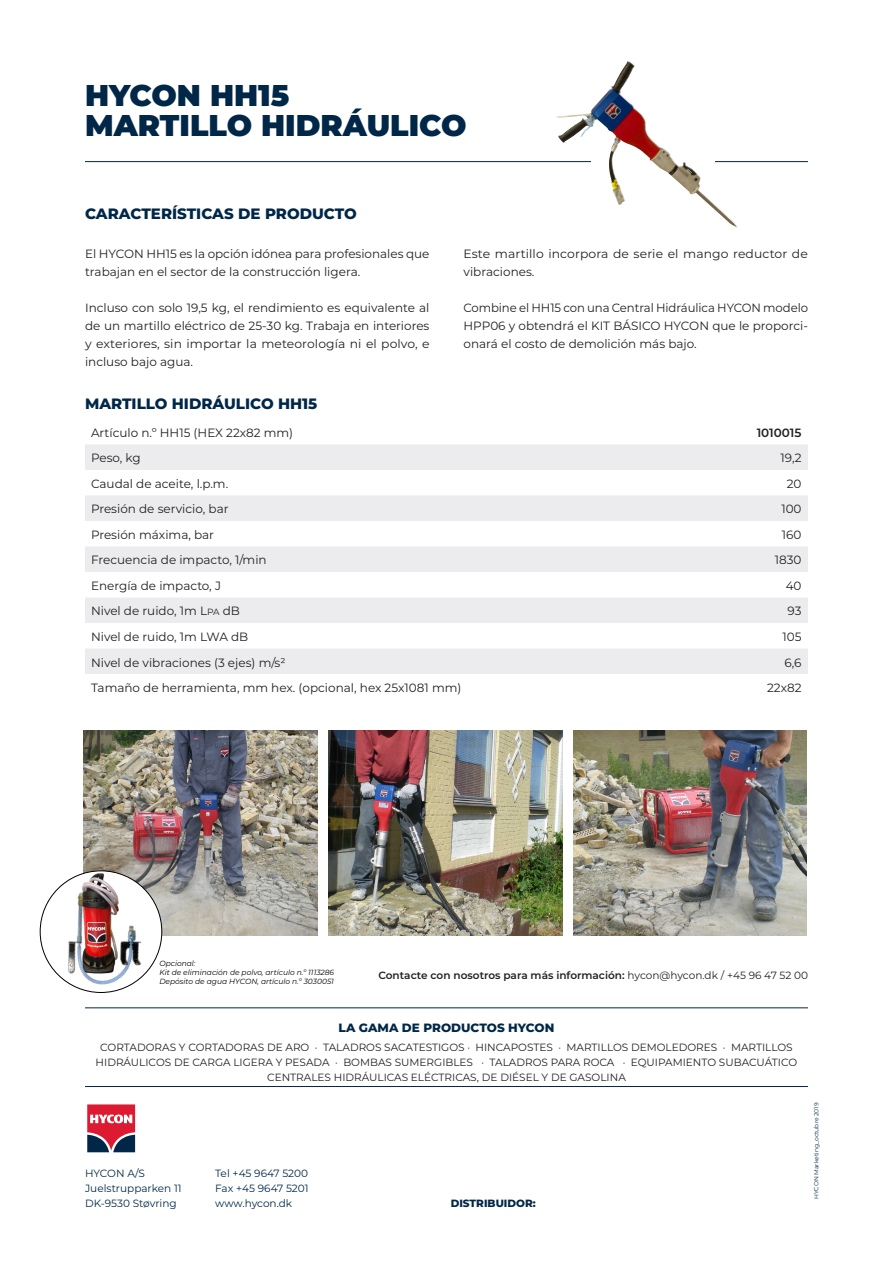
<style>
.page{position:relative;width:893px;height:1263px;background:#fff}
.page>*{position:absolute;margin:0;border:0;box-sizing:border-box;transform-origin:0 0}
.HYCON_Header{font:900 30px "Montserrat";color:#002747}
.t1{font:800 15px "Montserrat";color:#002747}
.HYCON_Body{font:12px/18px "Montserrat";color:#231f20}
.HYCON_Infotext{font:800 12px "Montserrat";color:#002747}
.HYCON_Body-2{font:600 12px "Montserrat";color:#231f20}
.HYCON_Infotext-2{font:10.5px/15px "Montserrat";color:#231f20;text-align:center}
.t2{font:10.5px "Montserrat";color:#002747}
.HYCON_Infotext-3{font:600 10.5px "Montserrat";color:#231f20}
.t3{font:800 10.5px "Montserrat";color:#002747}
.HYCON_Body-3{font:italic 7.5px/9px "Montserrat";color:#000}
.t4{font:6px "Montserrat";color:#002747}
.s1{font-size:9px}
.s2{font-weight:400}
</style>
<div class="page">
<hr style="left:85px;top:161px;width:723px;height:1px;background:#002747">
<div style="left:85px;top:444px;width:723px;height:26px;background:#ececee"></div>
<svg style="left:85px;top:495px;width:723px;height:179px;fill:#ececee"></svg>
<hr style="left:85px;top:1007px;width:723px;height:1px;background:#002747">
<hr style="left:85px;top:1086px;width:723px;height:1px;background:#002747">
<svg style="left:591px;top:116px;width:123px;height:87px"></svg>
<img style="left:328px;top:730px;width:234px;height:205px">
<img style="left:573px;top:730px;width:234px;height:205px">
<img style="left:84px;top:730px;width:234px;height:205px">
<svg style="left:87px;top:1104px;width:49px;height:49px;background:#ae4d61"></svg>
<img style="left:68px;top:867px;width:55px;height:14px">
<img style="left:39px;top:881px;width:118px;height:112px">
<img style="left:556px;top:63px;width:71px;height:80px">
<p class="HYCON_Header" style="left:85px;top:73px;width:206px">HYCON HH15</p>
<p class="HYCON_Header" style="left:85px;top:103px;width:383px">MARTILLO HIDRÁULICO</p>
<p class="t1" style="left:85px;top:202px;width:273px">CARACTERÍSTICAS DE PRODUCTO</p>
<p class="HYCON_Body" style="left:85px;top:245px;width:346px">El HYCON HH15 es la opción idónea para profesionales que trabajan en el sector de la construcción ligera.</p>
<p class="HYCON_Body" style="left:85px;top:299px;width:346px;text-align:justify">Incluso con solo 19,5 kg, el rendimiento es equivalente al de un martillo eléctrico de 25-30 kg. Trabaja en interiores y exteriores, sin importar la meteorología ni el polvo, e incluso bajo agua.</p>
<p class="HYCON_Body" style="left:463px;top:245px;width:346px">Este martillo incorpora de serie el mango reductor de vibraciones.</p>
<p class="HYCON_Body" style="left:463px;top:299px;width:346px;text-align:justify">Combine el HH15 con una Central Hidráulica HYCON modelo HPP06 y obtendrá el KIT BÁSICO HYCON que le proporci&shy;onará el costo de demolición más bajo.</p>
<p class="t1" style="left:85px;top:392px;width:234px">MARTILLO HIDRÁULICO HH15</p>
<p class="HYCON_Body" style="left:91px;top:423px;width:204px">Artículo n.º HH15 (HEX 22x82 mm)</p>
<p class="HYCON_Body-2" style="left:757px;top:424px;width:46px">1010015</p>
<p class="HYCON_Body" style="left:91px;top:449px;width:51px">Peso, kg</p>
<p class="HYCON_Body" style="left:781px;top:449px;width:22px">19,2</p>
<p class="HYCON_Body" style="left:91px;top:474px;width:139px">Caudal de aceite, l.p.m.</p>
<p class="HYCON_Body" style="left:787px;top:474px;width:16px">20</p>
<p class="HYCON_Body" style="left:91px;top:500px;width:139px">Presión de servicio, bar</p>
<p class="HYCON_Body" style="left:781px;top:500px;width:22px">100</p>
<p class="HYCON_Body" style="left:91px;top:525px;width:125px">Presión máxima, bar</p>
<p class="HYCON_Body" style="left:782px;top:525px;width:21px">160</p>
<p class="HYCON_Body" style="left:91px;top:551px;width:177px">Frecuencia de impacto, 1/min</p>
<p class="HYCON_Body" style="left:775px;top:551px;width:28px">1830</p>
<p class="HYCON_Body" style="left:91px;top:576px;width:131px">Energía de impacto, J</p>
<p class="HYCON_Body" style="left:786px;top:576px;width:17px">40</p>
<p class="HYCON_Body" style="left:91px;top:602px;width:150px">Nivel de ruido, 1m L<span class="s1">PA</span> dB</p>
<p class="HYCON_Body" style="left:788px;top:602px;width:15px">93</p>
<p class="HYCON_Body" style="left:91px;top:627px;width:159px">Nivel de ruido, 1m LWA dB</p>
<p class="HYCON_Body" style="left:782px;top:627px;width:21px">105</p>
<p class="HYCON_Body" style="left:91px;top:653px;width:196px">Nivel de vibraciones (3 ejes) m/s²</p>
<p class="HYCON_Body" style="left:784px;top:653px;width:19px">6,6</p>
<p class="HYCON_Body" style="left:91px;top:678px;width:372px">Tamaño de herramienta, mm hex. (opcional, hex 25x1081 mm)</p>
<p class="HYCON_Body" style="left:767px;top:678px;width:36px">22x82</p>
<p class="HYCON_Body-3" style="left:159px;top:959px;width:176px">Opcional:<br>Kit de eliminación de polvo, artículo n.º 1113286<br>Depósito de agua HYCON, artículo n.º 3030051</p>
<p class="HYCON_Infotext-3" style="left:378px;top:967px;width:431px">Contacte con nosotros para más información: <span class="s2">hycon@hycon.dk / +45 96 47 52 00</span></p>
<p class="HYCON_Infotext" style="left:339px;top:1019px;width:217px">LA GAMA DE PRODUCTOS HYCON</p>
<p class="HYCON_Infotext-2" style="left:96px;top:1040px;width:703px">CORTADORAS Y CORTADORAS DE ARO · TALADROS SACATESTIGOS · HINCAPOSTES · MARTILLOS DEMOLEDORES · MARTILLOS<br>HIDRÁULICOS DE CARGA LIGERA Y PESADA · BOMBAS SUMERGIBLES · TALADROS PARA ROCA · EQUIPAMIENTO SUBACUÁTICO<br>CENTRALES HIDRÁULICAS ELÉCTRICAS, DE DIÉSEL Y DE GASOLINA</p>
<p class="t2" style="left:85px;top:1166px;width:61px">HYCON A/S</p>
<p class="t2" style="left:85px;top:1181px;width:98px">Juelstrupparken 11</p>
<p class="t2" style="left:85px;top:1196px;width:93px">DK-9530 Støvring</p>
<p class="t2" style="left:215px;top:1166px;width:94px">Tel +45 9647 5200</p>
<p class="t2" style="left:215px;top:1181px;width:95px">Fax +45 9647 5201</p>
<p class="t2" style="left:215px;top:1196px;width:78px">www.hycon.dk</p>
<p class="t3" style="left:451px;top:1195px;width:87px">DISTRIBUIDOR:</p>
<p class="t4" style="left:812px;top:1199px;width:98px;rotate:-90deg">HYCON Marketing_octubre 2019</p>
</div>
